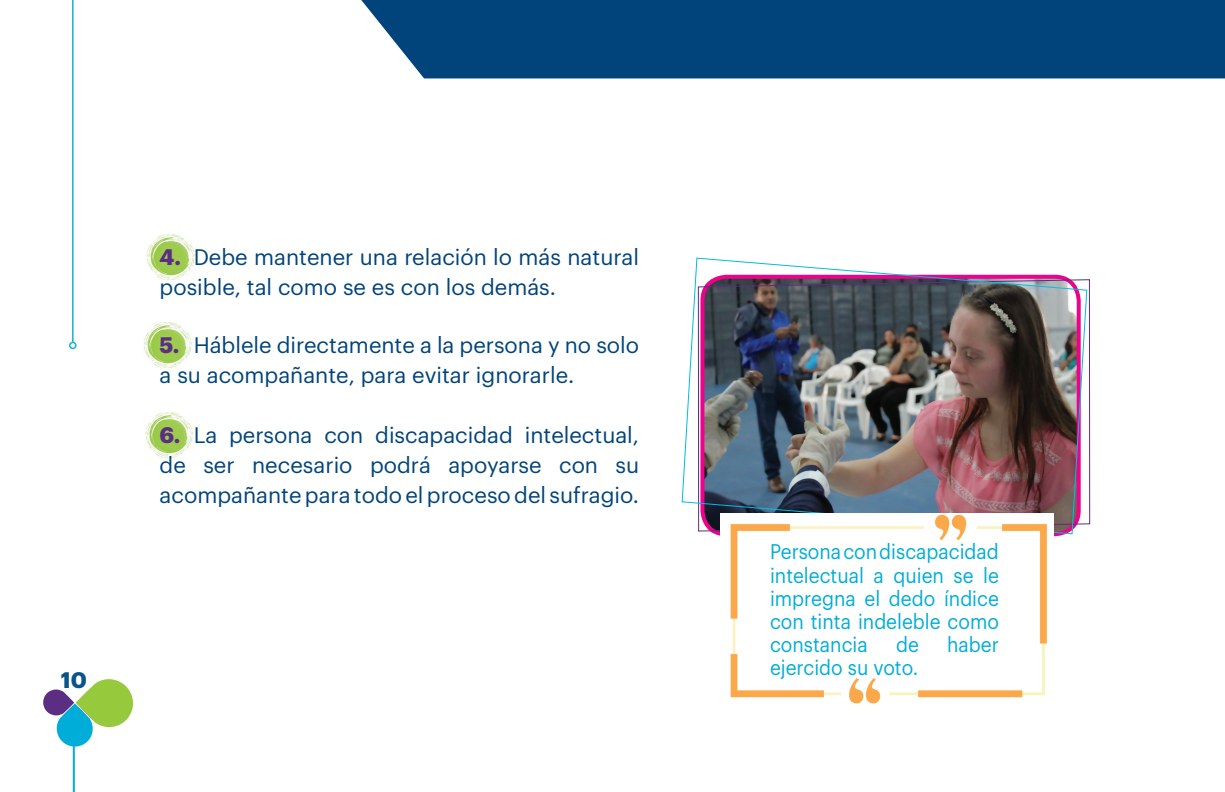
<style>
.page{position:relative;width:1225px;height:792px;background:#fff}
.page>*{position:absolute;margin:0;border:0;box-sizing:border-box;transform-origin:0 0}
.t1{font:22px/30px "Graphik";color:#00447b}
.t2{font:700 22px "Graphik";color:#0a548a}
.t3{font:20.8px/23px "Graphik";color:#00add8;text-align:justify;scale:.92 1}
.s1{font-weight:700;color:#5b2d83}
</style>
<div class="page">
<hr style="left:73px;top:709px;width:2px;height:83px;background:#00add8">
<svg style="left:43px;top:679px;width:90px;height:68px"></svg>
<div style="left:361px;top:0;width:864px;height:78px;background:#00447b"></div>
<hr style="left:72px;top:0;width:2px;height:342px;background:#14b2d1">
<div style="left:69px;top:342px;width:8px;height:7px;border:2px solid #14b2d1;border-radius:50%"></div>
<img style="left:143px;top:322px;width:49px;height:46px">
<img style="left:145px;top:412px;width:48px;height:46px">
<img style="left:146px;top:234px;width:49px;height:46px">
<img style="left:681px;top:257px;width:406px;height:278px">
<img style="left:720px;top:513px;width:334px;height:191px">
<p class="t2" style="left:61px;top:663px;width:28px">10</p>
<p class="t1" style="left:160px;top:240px;width:481px"><span class="s1">4.</span> Debe mantener una relación lo más natural posible, tal como se es con los demás.</p>
<p class="t1" style="left:160px;top:328px;width:481px"><span class="s1">5.</span> Háblele directamente a la persona y no solo a su acompañante, para evitar ignorarle.</p>
<p class="t1" style="left:160px;top:418px;width:481px;text-align:justify"><span class="s1">6.</span> La persona con discapacidad intelectual, de ser necesario podrá apoyarse con su acompañante para todo el proceso del sufragio.</p>
<p class="t3" style="left:770px;top:539px;width:250px">Persona con discapacidad intelectual a quien se le impregna el dedo índice con tinta indeleble como constancia</p>
<p class="t3" style="left:896px;top:631px;width:26px">de</p>
<p class="t3" style="left:947px;top:631px;width:58px">haber</p>
<p class="t3" style="left:770px;top:654px;width:162px">ejercido su voto.</p>
</div>
